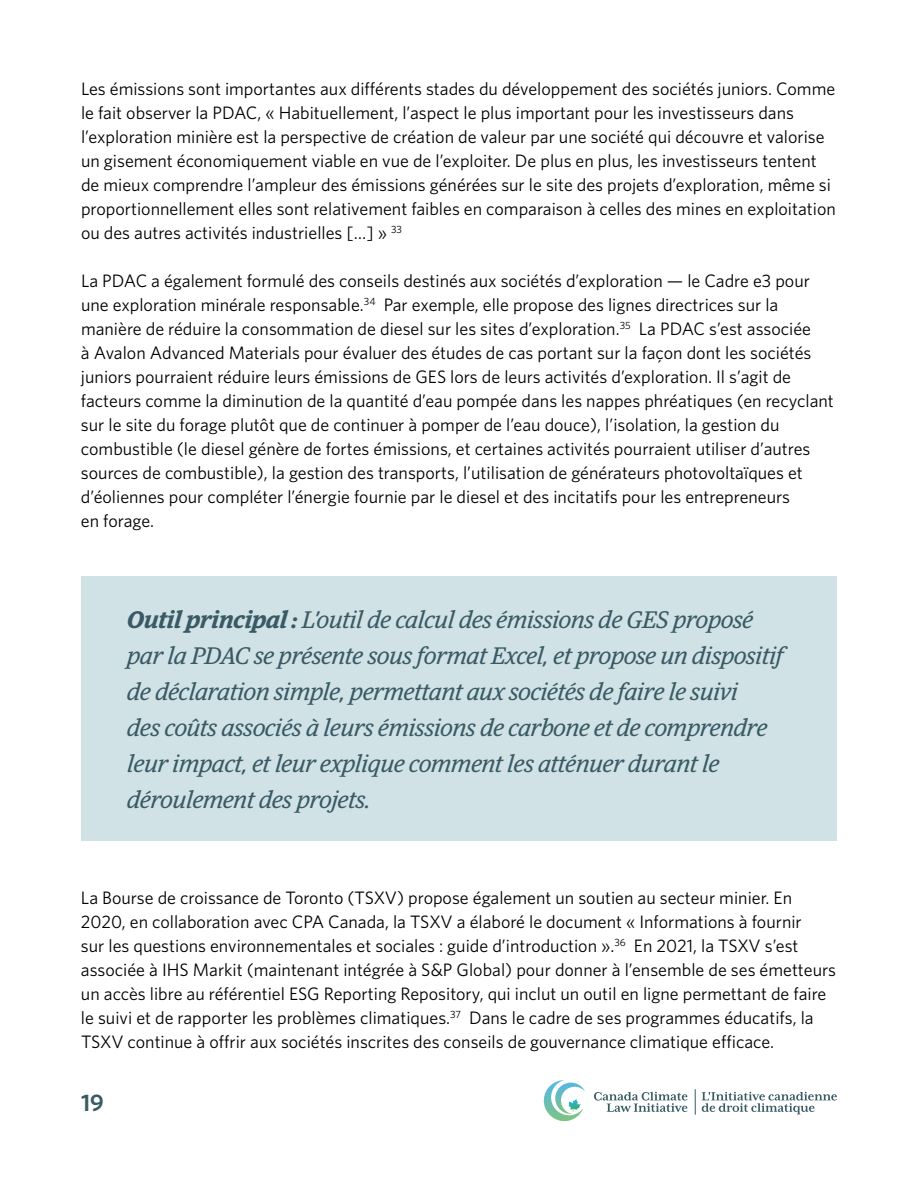
<style>
.page{position:relative;width:918px;height:1188px;background:#fff}
.page>*{position:absolute;margin:0;border:0;box-sizing:border-box;transform-origin:0 0}
.t1{font:italic 24px/36px "Guardian Egyp";color:#395a64}
.t2{font:600 24px "Whitney";color:#395a64}
.t3{font:18px/24px "Whitney";color:#000}
.s1{font-weight:600}
</style>
<div class="page">
<svg style="left:543px;top:1080px;width:42px;height:42px"></svg>
<svg style="left:594px;top:1092px;width:94px;height:20px"></svg>
<svg style="left:702px;top:1092px;width:135px;height:22px"></svg>
<svg style="left:695px;top:1089px;width:1px;height:26px"></svg>
<div style="left:81px;top:576px;width:756px;height:265px;background:#d1e2e6"></div>
<p class="t3" style="left:81px;top:77px;width:756px">Les émissions sont importantes aux différents stades du développement des sociétés juniors. Comme le fait observer la PDAC, « Habituellement, l’aspect le plus important pour les investisseurs dans l’exploration minière est la perspective de création de valeur par une société qui découvre et valorise un gisement économiquement viable en vue de l’exploiter. De plus en plus, les investisseurs tentent de mieux comprendre l’ampleur des émissions générées sur le site des projets d’exploration, même si proportionnellement elles sont relativement faibles en comparaison à celles des mines en exploitation ou des autres activités industrielles […] » <sup>33</sup></p>
<p class="t3" style="left:81px;top:269px;width:754px">La PDAC a également formulé des conseils destinés aux sociétés d’exploration — le Cadre e3 pour une exploration minérale responsable.<sup>34</sup> Par exemple, elle propose des lignes directrices sur la manière de réduire la consommation de diesel sur les sites d’exploration.<sup>35</sup> La PDAC s’est associée<br>à Avalon Advanced Materials pour évaluer des études de cas portant sur la façon dont les sociétés juniors pourraient réduire leurs émissions de GES lors de leurs activités d’exploration. Il s’agit de facteurs comme la diminution de la quantité d’eau pompée dans les nappes phréatiques (en recyclant sur le site du forage plutôt que de continuer à pomper de l’eau douce), l’isolation, la gestion du combustible (le diesel génère de fortes émissions, et certaines activités pourraient utiliser d’autres sources de combustible), la gestion des transports, l’utilisation de générateurs photovoltaïques et d’éoliennes pour compléter l’énergie fournie par le diesel et des incitatifs pour les entrepreneurs<br>en forage.</p>
<p class="t1" style="left:127px;top:600px;width:658px"><span class="s1">Outil principal :</span> L’outil de calcul des émissions de GES proposé par la PDAC se présente sous format Excel, et propose un dispositif de déclaration simple, permettant aux sociétés de faire le suivi<br>des coûts associés à leurs émissions de carbone et de comprendre leur impact, et leur explique comment les atténuer durant le déroulement des projets.</p>
<p class="t3" style="left:81px;top:885px;width:757px">La Bourse de croissance de Toronto (TSXV) propose également un soutien au secteur minier. En 2020, en collaboration avec CPA Canada, la TSXV a élaboré le document « Informations à fournir<br>sur les questions environnementales et sociales : guide d’introduction ».<sup>36</sup> En 2021, la TSXV s’est associée à IHS Markit (maintenant intégrée à S&amp;P Global) pour donner à l’ensemble de ses émetteurs un accès libre au référentiel ESG Reporting Repository, qui inclut un outil en ligne permettant de faire le suivi et de rapporter les problèmes climatiques.<sup>37</sup> Dans le cadre de ses programmes éducatifs, la TSXV continue à offrir aux sociétés inscrites des conseils de gouvernance climatique efficace.</p>
<h1 class="t2" style="left:81px;top:1087px;width:24px">19</h1>
</div>
